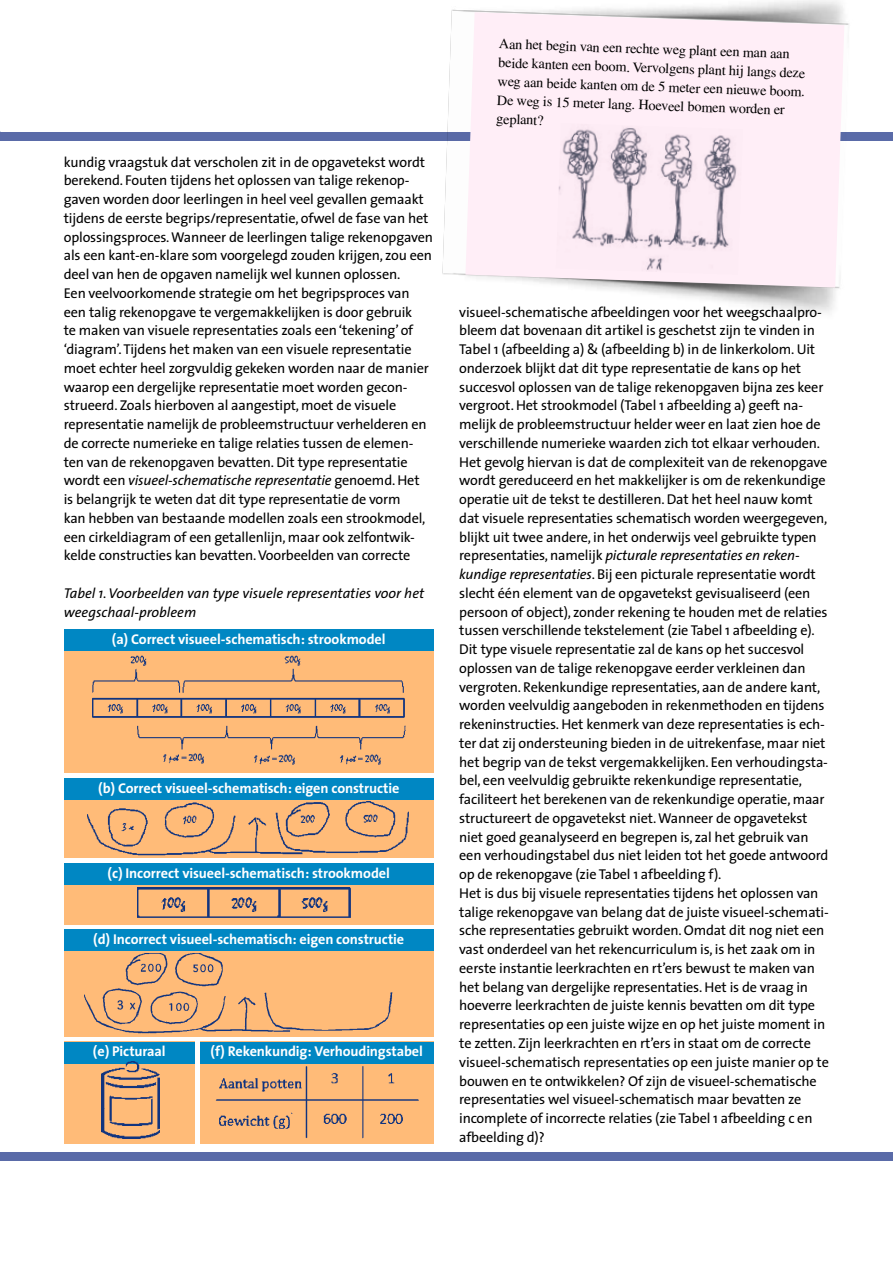
<style>
.page{position:relative;width:893px;height:1263px;background:#fff}
.page>*{position:absolute;margin:0;border:0;box-sizing:border-box;transform-origin:0 0}
.t1{font:14.25px/18.8px "The Sans";letter-spacing:-.01em;color:#000}
.t2{font:700 14.25px "The Sans";letter-spacing:-.01em;color:#fff}
.t3{font:14.25px/18.8px "Times LT Std";color:#000}
.t4{font:italic 14.25px/18.8px "The Sans";color:#000}
.s1{font-style:italic}
</style>
<div class="page">
<div style="left:0;top:132px;width:893px;height:8px;background:#5a6ba8"></div>
<div style="left:0;top:1152px;width:893px;height:9px;background:#5a6ba8"></div>
<div style="left:64px;top:630px;width:370px;height:143px;background:#ffbb78"></div>
<div style="left:64px;top:779px;width:370px;height:79px;background:#ffbb78"></div>
<div style="left:64px;top:863px;width:370px;height:61px;background:#ffbb78"></div>
<div style="left:64px;top:929px;width:370px;height:108px;background:#ffbb78"></div>
<div style="left:64px;top:1042px;width:131px;height:102px;background:#ffbb78"></div>
<div style="left:200px;top:1042px;width:234px;height:102px;background:#ffbb78"></div>
<div style="left:64px;top:630px;width:370px;height:21px;background:#0087c3"></div>
<div style="left:64px;top:779px;width:370px;height:21px;background:#0087c3"></div>
<div style="left:64px;top:863px;width:370px;height:21px;background:#0087c3"></div>
<div style="left:64px;top:929px;width:370px;height:22px;background:#0087c3"></div>
<div style="left:64px;top:1042px;width:131px;height:21px;background:#0087c3"></div>
<div style="left:200px;top:1042px;width:234px;height:21px;background:#0087c3"></div>
<img style="left:92px;top:655px;width:313px;height:110px">
<img style="left:88px;top:801px;width:321px;height:54px">
<img style="left:137px;top:887px;width:214px;height:31px">
<img style="left:84px;top:953px;width:309px;height:80px">
<img style="left:102px;top:1061px;width:57px;height:78px">
<img style="left:215px;top:1066px;width:204px;height:73px">
<img style="left:430px;top:0;width:453px;height:312px">
<svg style="left:465px;top:12px;width:379px;height:276px;background:#faebf3"></svg>
<img style="left:556px;top:123px;width:187px;height:152px">
<p class="t1" style="left:64px;top:152px;width:371px">kundig vraagstuk dat verscholen zit in de opgavetekst wordt berekend. Fouten tijdens het oplossen van talige rekenop&shy;gaven worden door leerlingen in heel veel gevallen gemaakt tijdens de eerste begrips/representatie, ofwel de fase van het oplossingsproces. Wanneer de leerlingen talige rekenopgaven als een kant-en-klare som voorgelegd zouden krijgen, zou een deel van hen de opgaven namelijk wel kunnen oplossen.<br>Een veelvoorkomende strategie om het begripsproces van een talig rekenopgave te vergemakkelijken is door gebruik<br>te maken van visuele representaties zoals een ‘tekening’ of ‘diagram’. Tijdens het maken van een visuele representatie moet echter heel zorgvuldig gekeken worden naar de manier waarop een dergelijke representatie moet worden gecon&shy;strueerd. Zoals hierboven al aangestipt, moet de visuele representatie namelijk de probleemstructuur verhelderen en de correcte numerieke en talige relaties tussen de elemen&shy;ten van de rekenopgaven bevatten. Dit type representatie wordt een <span class="s1">visueel-schematische representatie</span> genoemd. Het<br>is belangrijk te weten dat dit type representatie de vorm<br>kan hebben van bestaande modellen zoals een strookmodel, een cirkeldiagram of een getallenlijn, maar ook zelfontwik&shy;kelde constructies kan bevatten. Voorbeelden van correcte</p>
<p class="t4" style="left:64px;top:583px;width:362px">Tabel 1. Voorbeelden van type visuele representaties voor het weegschaal-probleem</p>
<p class="t2" style="left:112px;top:628px;width:275px">(a) Correct visueel-schematisch: strookmodel</p>
<p class="t2" style="left:98px;top:776px;width:303px">(b) Correct visueel-schematisch: eigen constructie</p>
<p class="t2" style="left:108px;top:861px;width:284px">(c) I ncorrect visueel-schematisch: strookmodel</p>
<p class="t2" style="left:93px;top:927px;width:312px">(d) I ncorrect visueel-schematisch: eigen constructie</p>
<p class="t2" style="left:93px;top:1040px;width:74px">(e) Picturaal</p>
<p class="t2" style="left:211px;top:1040px;width:214px">(f) Rekenkundig: Verhoudingstabel</p>
<p class="t3" style="left:499px;top:34px;width:309px;rotate:2deg">Aan het begin van een rechte weg plant een man aan beide kanten een boom. Vervolgens plant hij langs deze weg aan beide kanten om de 5 meter een nieuwe boom.<br>De weg is 15 meter lang. Hoeveel bomen worden er geplant?</p>
<p class="t1" style="left:459px;top:302px;width:371px">visueel-schematische afbeeldingen voor het weegschaalpro&shy;bleem dat bovenaan dit artikel is geschetst zijn te vinden in Tabel 1 (afbeelding a) &amp; (afbeelding b) in de linkerkolom. Uit onderzoek blijkt dat dit type representatie de kans op het succesvol oplossen van de talige rekenopgaven bijna zes keer vergroot. Het strookmodel (Tabel 1 afbeelding a) geeft na&shy;melijk de probleemstructuur helder weer en laat zien hoe de verschillende numerieke waarden zich tot elkaar verhouden.<br>Het gevolg hiervan is dat de complexiteit van de rekenopgave wordt gereduceerd en het makkelijker is om de rekenkundige operatie uit de tekst te destilleren. Dat het heel nauw komt dat visuele representaties schematisch worden weergegeven, blijkt uit twee andere, in het onderwijs veel gebruikte typen representaties, namelijk <span class="s1">picturale representaties en reken&shy;kundige representaties</span>. Bij een picturale representatie wordt slecht één element van de opgavetekst gevisualiseerd (een persoon of object), zonder rekening te houden met de relaties tussen verschillende tekstelement (zie Tabel 1 afbeelding e).<br>Dit type visuele representatie zal de kans op het succesvol oplossen van de talige rekenopgave eerder verkleinen dan vergroten. Rekenkundige representaties, aan de andere kant, worden veelvuldig aangeboden in rekenmethoden en tijdens rekeninstructies. Het kenmerk van deze representaties is ech&shy;ter dat zij ondersteuning bieden in de uitrekenfase, maar niet het begrip van de tekst vergemakkelijken. Een verhoudingsta&shy;bel, een veelvuldig gebruikte rekenkundige representatie, faciliteert het berekenen van de rekenkundige operatie, maar structureert de opgavetekst niet. Wanneer de opgavetekst niet goed geanalyseerd en begrepen is, zal het gebruik van een verhoudingstabel dus niet leiden tot het goede antwoord op de rekenopgave (zie Tabel 1 afbeelding f).<br>Het is dus bij visuele representaties tijdens het oplossen van talige rekenopgave van belang dat de juiste visueel-schemati&shy;sche representaties gebruikt worden. Omdat dit nog niet een vast onderdeel van het rekencurriculum is, is het zaak om in eerste instantie leerkrachten en rt’ers bewust te maken van het belang van dergelijke representaties. Het is de vraag in hoeverre leerkrachten de juiste kennis bevatten om dit type representaties op een juiste wijze en op het juiste moment in te zetten. Zijn leerkrachten en rt’ers in staat om de correcte visueel-schematisch representaties op een juiste manier op te bouwen en te ontwikkelen? Of zijn de visueel-schematische representaties wel visueel-schematisch maar bevatten ze incomplete of incorrecte relaties (zie Tabel 1 afbeelding c en afbeelding d)?</p>
</div>
